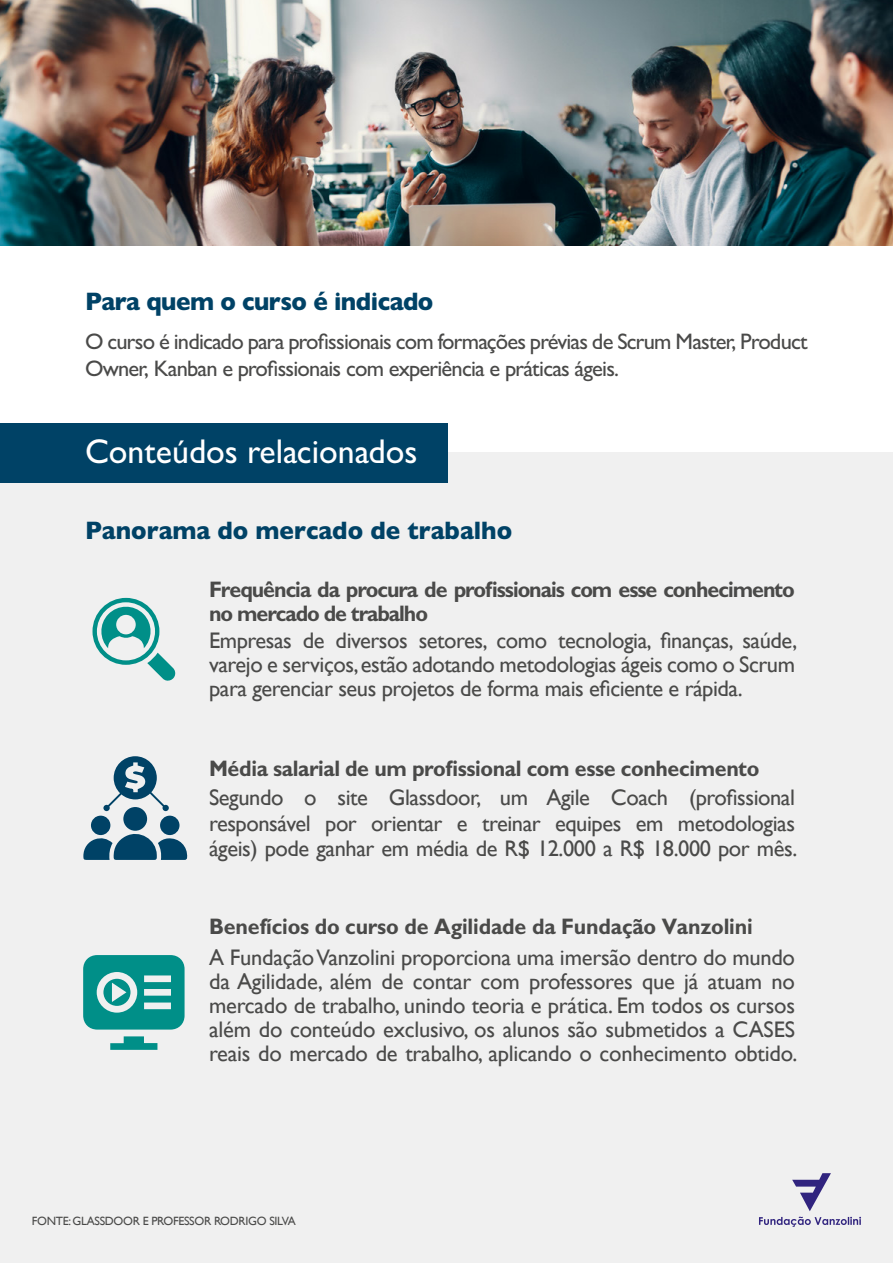
<style>
.page{position:relative;width:893px;height:1263px;background:#fff}
.page>*{position:absolute;margin:0;border:0;box-sizing:border-box;transform-origin:0 0}
.t1{font:500 34.5px "Gill Sans";color:#fff}
.t2{font:800 25.5px "Gill Sans";color:#004266;scale:.95 1}
.t3{font:800 25.5px "Gill Sans";letter-spacing:-.02em;color:#004266;scale:.95 1}
.t4{font:22.5px/24px "Gill Sans";letter-spacing:-.02em;color:#4a4a49;text-align:justify}
.t5{font:500 22.5px/27px "Gill Sans";letter-spacing:-.035em;color:#4a4a49}
.t6{font:700 22.5px "Gill Sans";letter-spacing:-.02em;color:#4a4a49;scale:.95 1}
.t7{font:700 22.5px/24px "Gill Sans";letter-spacing:-.05em;color:#4a4a49;scale:.95 1}
.t8{font:12px "Gill Sans";letter-spacing:-.025em;color:#4a4a49}
</style>
<div class="page">
<div style="left:0;top:453px;width:893px;height:810px;background:#f0f0f0"></div>
<svg style="left:92px;top:598px;width:84px;height:83px"></svg>
<svg style="left:83px;top:829px;width:105px;height:31px"></svg>
<div style="left:123px;top:807px;width:24px;height:24px;background:#004266;border-radius:50%"></div>
<div style="left:160px;top:816px;width:20px;height:19px;background:#004266;border-radius:50%"></div>
<div style="left:91px;top:816px;width:19px;height:19px;background:#004266;border-radius:50%"></div>
<svg style="left:103px;top:756px;width:66px;height:55px"></svg>
<svg style="left:110px;top:1036px;width:47px;height:14px"></svg>
<svg style="left:83px;top:955px;width:102px;height:74px"></svg>
<img style="left:0;top:0;width:893px;height:245px">
<div style="left:0;top:423px;width:447px;height:60px;background:#004266"></div>
<svg style="left:792px;top:1173px;width:39px;height:38px"></svg>
<svg style="left:759px;top:1217px;width:102px;height:10px"></svg>
<p class="t3" style="left:85px;top:286px;width:368px">Para quem o curso é indicado</p>
<p class="t5" style="left:85px;top:328px;width:724px">O curso é indicado para profissionais com formações prévias de Scrum Master, Product<br>Owner, Kanban e profissionais com experiência e práticas ágeis.</p>
<h1 class="t1" style="left:85px;top:431px;width:334px">Conteúdos relacionados</h1>
<p class="t2" style="left:85px;top:516px;width:451px">Panorama do mercado de trabalho</p>
<p class="t7" style="left:209px;top:577px;width:618px">Frequência da procura de profissionais com esse conhecimento no mercado de trabalho</p>
<p class="t4" style="left:209px;top:629px;width:590px">Empresas de diversos setores, como tecnologia, finanças, saúde, varejo e serviços, estão adotando metodologias ágeis como o Scrum para gerenciar seus projetos de forma mais eficiente e rápida.</p>
<p class="t6" style="left:209px;top:755px;width:581px">Média salarial de um profissional com esse conhecimento</p>
<p class="t4" style="left:209px;top:785px;width:590px;line-height:25.5px">Segundo o site Glassdoor, um Agile Coach (profissional responsável por orientar e treinar equipes em metodologias ágeis) pode ganhar em média de R$ 12.000 a R$ 18.000 por mês.</p>
<p class="t6" style="left:209px;top:912px;width:574px">Benefícios do curso de Agilidade da Fundação Vanzolini</p>
<p class="t4" style="left:209px;top:945px;width:590px">A Fundação Vanzolini proporciona uma imersão dentro do mundo da Agilidade, além de contar com professores que já atuam no mercado de trabalho, unindo teoria e prática. Em todos os cursos além do conteúdo exclusivo, os alunos são submetidos a CASES reais do mercado de trabalho, aplicando o conhecimento obtido.</p>
<p class="t8" style="left:32px;top:1214px;width:265px">FONTE: GLASSDOOR E PROFESSOR RODRIGO SILVA</p>
</div>
